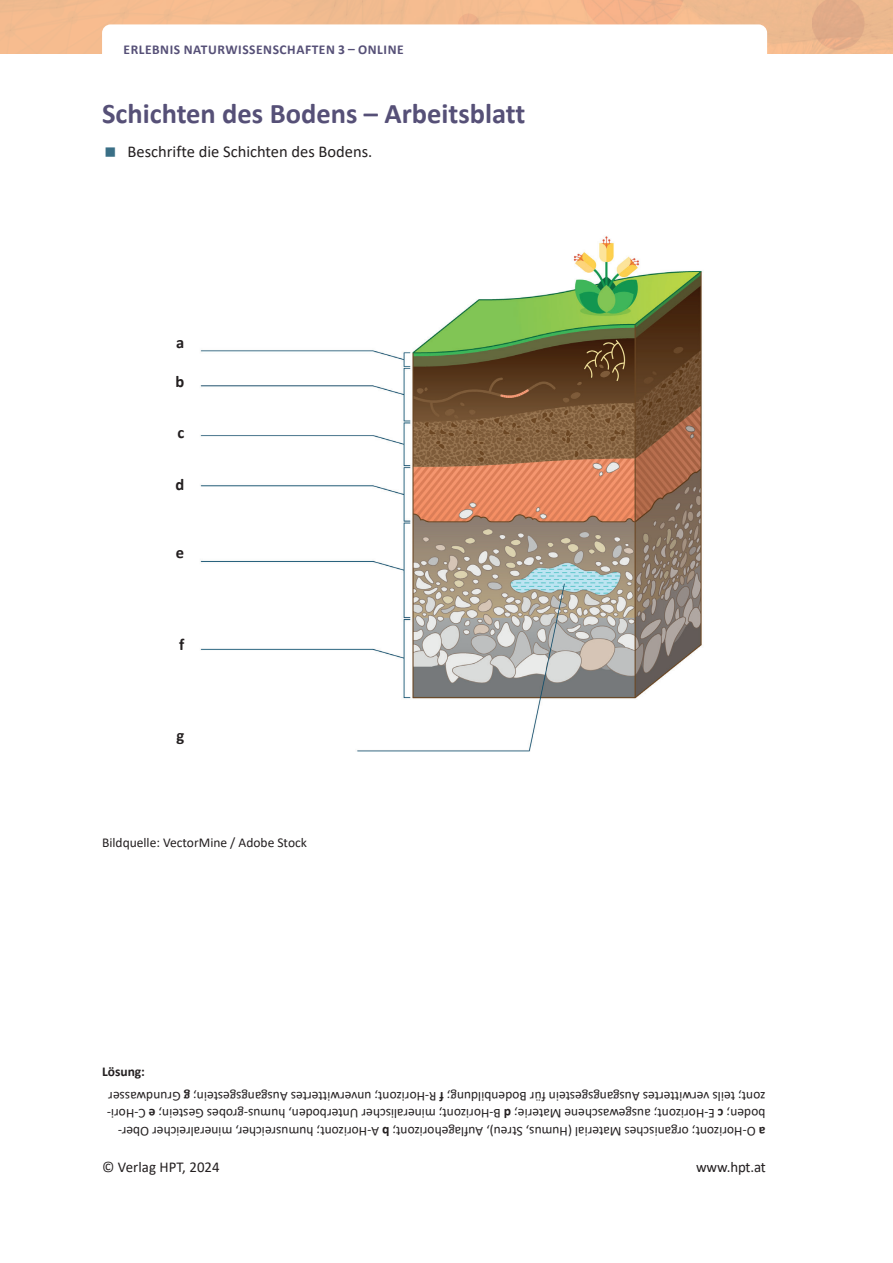
<style>
.page{position:relative;width:893px;height:1263px;background:#fff}
.page>*{position:absolute;margin:0;border:0;box-sizing:border-box;transform-origin:0 0}
.t1{font:700 28.5px "Calibri";color:#565077}
.t2{font:16.5px "Calibri";color:#231f20}
.t3{font:700 16.5px "Calibri";color:#231f20}
.t4{font:15px "Calibri";letter-spacing:.005em;color:#231f20}
.t5{font:13.5px/17.2px "Calibri";color:#231f20}
.t6{font:700 13.5px "Calibri";letter-spacing:.04em;color:#565077}
.t7{font:700 13.5px "Calibri";color:#231f20}
.s1{font-weight:700}
</style>
<div class="page">
<svg style="left:102px;top:24px;width:665px;height:30px"></svg>
<img style="left:200px;top:236px;width:502px;height:516px">
<p class="t6" style="left:124px;top:40px;width:282px">ERLEBNIS NATURWISSENSCHAFTEN 3 – ONLINE</p>
<h1 class="t1" style="left:102px;top:94px;width:425px">Schichten des Bodens – Arbeitsblatt</h1>
<p class="t2" style="left:128px;top:140px;width:246px">Beschrifte die Schichten des Bodens.</p>
<p class="t3" style="left:176px;top:331px;width:10px">a</p>
<p class="t3" style="left:175px;top:369px;width:10px">b</p>
<p class="t3" style="left:177px;top:420px;width:8px">c</p>
<p class="t3" style="left:175px;top:473px;width:10px">d</p>
<p class="t3" style="left:176px;top:541px;width:10px">e</p>
<p class="t3" style="left:179px;top:633px;width:7px">f</p>
<p class="t3" style="left:176px;top:724px;width:9px">g</p>
<p class="t5" style="left:102px;top:834px;width:206px">Bildquelle: VectorMine / Adobe Stock</p>
<p class="t7" style="left:102px;top:1062px;width:44px">Lösung:</p>
<p class="t5" style="left:765px;top:1140px;width:660px;rotate:-180deg"><span class="s1">a</span> O-Horizont; organisches Material (Humus, Streu), Auflagehorizont; <span class="s1">b</span> A-Horizont; humusreicher, mineralreicher Ober&shy;boden; <span class="s1">c</span> E-Horizont; ausgewaschene Materie; <span class="s1">d</span> B-Horizont; mineralischer Unterboden, humus-grobes Gestein; <span class="s1">e</span> C-Hori&shy;zont; teils verwittertes Ausgangsgestein für Bodenbildung; <span class="s1">f</span> R-Horizont; unverwittertes Ausgangsgestein; <span class="s1">g</span> Grundwasser</p>
<p class="t4" style="left:102px;top:1157px;width:119px">© Verlag HPT, 2024</p>
<p class="t4" style="left:696px;top:1157px;width:71px">www.hpt.at</p>
</div>
